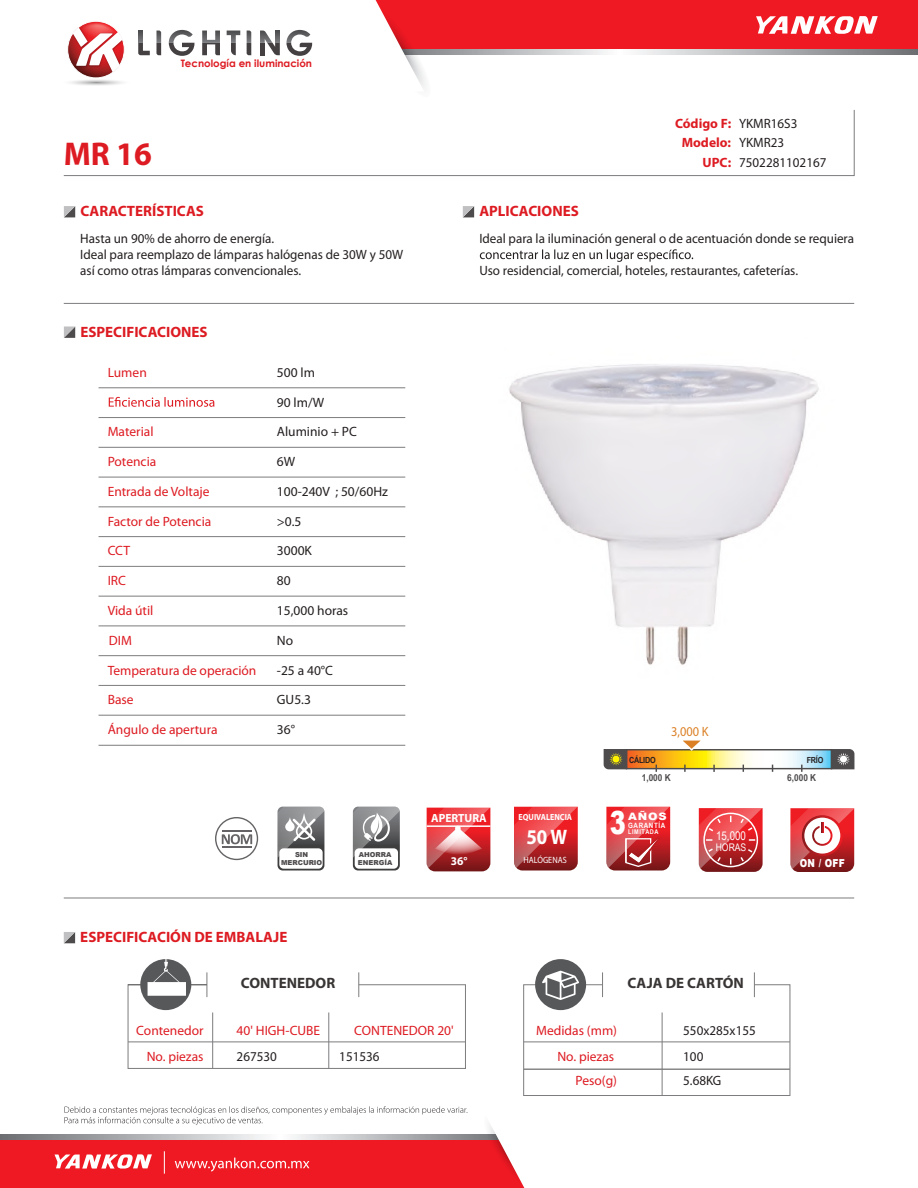
<style>
.page{position:relative;width:918px;height:1188px;background:#fff}
.page>*{position:absolute;margin:0;border:0;box-sizing:border-box;transform-origin:0 0}
.t1{font:700 33px "Myriad Pro";color:#dd1b22}
.t2{font:900 31.95px "Arial";color:#fff;scale:.75 1}
.t3{font:700 21px "Myriad Pro";color:#fff;scale:.9 1}
.t4{font:700 15px "Myriad Pro";color:#dd1b22}
.t5{font:700 15px "Myriad Pro";color:#393535}
.t6{font:13.5px/16.2px "Myriad Pro";color:#241f1f}
.t7{font:13.5px/24.5px "Myriad Pro";color:#dd1b22;text-align:right}
.t8{font:700 13.5px "Myriad Pro";color:#dd1b22}
.t9{font:13.5px "Myriad Pro";color:#db8025;scale:.92 1}
.t10{font:12px "Arial Narrow";color:#fff}
.t11{font:700 11.85px "Myriad Pro";color:#fff}
.t12{font:900 11.1px "Arial";color:#fff;scale:.81 1}
.t13{font:10.5px "Arial Narrow";color:#fff}
.t14{font:700 10.2px "Century Gothic";color:#dd1b22}
.t15{font:900 10.2px "Arial";color:#fff;scale:1.11 1}
.t16{font:700 9.6px "Arial Narrow";color:#4e4b4c;scale:1.05 1}
.t17{font:9.15px "Myriad Pro";color:#fff;scale:.9 1}
.t18{font:700 8.85px "Myriad Pro";color:#fff;scale:.9 1}
.t19{font:700 8.4px "Arial Narrow";letter-spacing:-.025em;color:#241f1f;scale:1.05 1}
.t20{font:700 7.35px "Arial Narrow";letter-spacing:.075em;color:#fff;scale:1.05 1}
.t21{font:900 6.75px/7.8px "Arial";color:#4e4b4c}
.t22{font:700 6.45px "Arial Narrow";letter-spacing:.075em;color:#fff;scale:1.05 1}
.s1{font-weight:400;color:#241f1f}
.s2{font-weight:700;color:#dd1b22}
</style>
<div class="page">
<div style="left:0;top:1139px;width:539px;height:49px;background:#ef1923"></div>
<svg style="left:0;top:1135px;width:481px;height:4px;background:#b6b7ba"></svg>
<svg style="left:481px;top:1124px;width:58px;height:64px"></svg>
<svg style="left:175px;top:1158px;width:134px;height:14px"></svg>
<svg style="left:54px;top:1154px;width:98px;height:15px"></svg>
<svg style="left:164px;top:1151px;width:1px;height:23px"></svg>
<div style="left:344px;top:1px;width:574px;height:48px;background:#ef1923"></div>
<svg style="left:435px;top:49px;width:483px;height:5px;background:#b9babd"></svg>
<svg style="left:69px;top:0;width:366px;height:89px"></svg>
<div style="left:67px;top:21px;width:57px;height:57px;border:1px solid #fff;border-radius:50%"></div>
<svg style="left:756px;top:16px;width:122px;height:18px"></svg>
<svg style="left:65px;top:1106px;width:402px;height:19px"></svg>
<img style="left:509px;top:364px;width:310px;height:301px">
<hr style="left:64px;top:303px;width:790px;height:1px;background:#7d7c7e">
<hr style="left:64px;top:898px;width:790px;height:1px;background:#7d7c7e">
<svg style="left:64px;top:206px;width:11px;height:11px"></svg>
<svg style="left:64px;top:327px;width:11px;height:11px"></svg>
<svg style="left:64px;top:932px;width:11px;height:11px"></svg>
<svg style="left:480px;top:249px;width:213px;height:13px"></svg>
<svg style="left:463px;top:206px;width:11px;height:11px"></svg>
<svg style="left:63px;top:110px;width:792px;height:66px"></svg>
<svg style="left:127px;top:959px;width:339px;height:110px"></svg>
<svg style="left:535px;top:959px;width:51px;height:51px"></svg>
<svg style="left:523px;top:971px;width:268px;height:125px"></svg>
<svg style="left:215px;top:817px;width:43px;height:43px"></svg>
<svg style="left:699px;top:808px;width:64px;height:64px;background:#d0484c"></svg>
<svg style="left:606px;top:807px;width:64px;height:64px;background:#d04246"></svg>
<hr style="left:625px;top:839px;width:2px;height:24px;background:#fff">
<svg style="left:353px;top:807px;width:47px;height:64px"></svg>
<svg style="left:278px;top:807px;width:46px;height:64px"></svg>
<svg style="left:514px;top:807px;width:64px;height:64px;background:#cc373c"></svg>
<svg style="left:790px;top:808px;width:64px;height:64px"></svg>
<svg style="left:628px;top:751px;width:202px;height:16px"></svg>
<div style="left:626px;top:749px;width:206px;height:20px;border:1px solid #4e4b4c"></div>
<svg style="left:684px;top:765px;width:2px;height:7px"></svg>
<svg style="left:713px;top:765px;width:2px;height:7px"></svg>
<svg style="left:801px;top:765px;width:2px;height:7px"></svg>
<svg style="left:603px;top:749px;width:25px;height:21px"></svg>
<svg style="left:830px;top:749px;width:25px;height:21px"></svg>
<svg style="left:677px;top:740px;width:28px;height:12px"></svg>
<svg style="left:427px;top:807px;width:64px;height:64px;background:#d15256"></svg>
<svg style="left:109px;top:397px;width:105px;height:10px"></svg>
<hr style="left:99px;top:387px;width:306px;height:1px;background:#7d7c7e">
<hr style="left:99px;top:417px;width:306px;height:1px;background:#7d7c7e">
<hr style="left:99px;top:447px;width:306px;height:1px;background:#7d7c7e">
<hr style="left:99px;top:477px;width:306px;height:1px;background:#7d7c7e">
<hr style="left:99px;top:506px;width:306px;height:1px;background:#7d7c7e">
<hr style="left:99px;top:536px;width:306px;height:1px;background:#7d7c7e">
<hr style="left:99px;top:566px;width:306px;height:1px;background:#7d7c7e">
<hr style="left:99px;top:596px;width:306px;height:1px;background:#7d7c7e">
<hr style="left:99px;top:626px;width:306px;height:1px;background:#7d7c7e">
<hr style="left:99px;top:655px;width:306px;height:1px;background:#7d7c7e">
<hr style="left:99px;top:685px;width:306px;height:1px;background:#7d7c7e">
<hr style="left:99px;top:715px;width:306px;height:1px;background:#7d7c7e">
<hr style="left:99px;top:745px;width:306px;height:1px;background:#7d7c7e">
<p class="t14" style="left:181px;top:55px;width:133px">Tecnología en iluminación</p>
<h1 class="t1" style="left:64px;top:132px;width:90px">MR 16</h1>
<p class="t4" style="left:80px;top:201px;width:125px">CARACTERÍSTICAS</p>
<p class="t6" style="left:80px;top:230px;width:324px">Hasta un 90% de ahorro de energía.<br>Ideal para reemplazo de lámparas halógenas de 30W y 50W así como otras lámparas convencionales.</p>
<p class="t4" style="left:80px;top:322px;width:129px">ESPECIFICACIONES</p>
<p class="t7" style="left:108px;top:360px;width:41px">Lumen</p>
<p class="t7" style="left:108px;top:419px;width:47px">Material</p>
<p class="t6" style="left:277px;top:364px;width:40px">500 lm</p>
<p class="t6" style="left:277px;top:394px;width:49px">90 lm/W</p>
<p class="t6" style="left:277px;top:424px;width:82px">Aluminio + PC</p>
<p class="t7" style="left:108px;top:449px;width:50px">Potencia</p>
<p class="t6" style="left:277px;top:453px;width:20px">6W</p>
<p class="t7" style="left:108px;top:479px;width:103px">Entrada de Voltaje</p>
<p class="t7" style="left:108px;top:509px;width:105px">Factor de Potencia</p>
<p class="t7" style="left:108px;top:539px;width:24px">CCT</p>
<p class="t7" style="left:108px;top:568px;width:20px">IRC</p>
<p class="t6" style="left:277px;top:483px;width:113px">100-240V ; 50/60Hz</p>
<p class="t6" style="left:277px;top:513px;width:26px">&gt;0.5</p>
<p class="t6" style="left:277px;top:543px;width:37px">3000K</p>
<p class="t6" style="left:277px;top:572px;width:15px">80</p>
<p class="t7" style="left:108px;top:598px;width:47px">Vida útil</p>
<p class="t6" style="left:277px;top:602px;width:73px">15,000 horas</p>
<p class="t7" style="left:109px;top:628px;width:25px">DIM</p>
<p class="t6" style="left:277px;top:632px;width:18px">No</p>
<p class="t7" style="left:108px;top:658px;width:150px">Temperatura de operación</p>
<p class="t7" style="left:108px;top:687px;width:27px">Base</p>
<p class="t6" style="left:277px;top:691px;width:36px">GU5.3</p>
<p class="t6" style="left:277px;top:662px;width:58px">-25 a 40°C</p>
<p class="t7" style="left:108px;top:717px;width:111px">Ángulo de apertura</p>
<p class="t6" style="left:277px;top:722px;width:20px">36°</p>
<p class="t21" style="left:281px;top:851px;width:43px;text-align:center">SIN<br>MERCURIO</p>
<p class="t4" style="left:80px;top:927px;width:209px">ESPECIFICACIÓN DE EMBALAJE</p>
<p class="t21" style="left:358px;top:851px;width:36px">AHORRA<br>ENERGÍA</p>
<p class="t8" style="left:675px;top:114px;width:124px">Código F: <span class="s1">YKMR16S3</span></p>
<p class="t6" style="left:703px;top:154px;width:125px"><span class="s2">UPC:</span> 7502281102167</p>
<p class="t8" style="left:682px;top:134px;width:104px">Modelo: <span class="s1">YKMR23</span></p>
<p class="t4" style="left:479px;top:201px;width:101px">APLICACIONES</p>
<p class="t6" style="left:479px;top:230px;width:376px">Ideal para la iluminación general o de acentuación donde se requiera</p>
<p class="t6" style="left:479px;top:262px;width:320px">Uso residencial, comercial, hoteles, restaurantes, cafeterías.</p>
<p class="t9" style="left:671px;top:723px;width:42px">3,000 K</p>
<p class="t19" style="left:629px;top:753px;width:27px">CÁLIDO</p>
<p class="t19" style="left:807px;top:753px;width:17px">FRÍO</p>
<p class="t11" style="left:431px;top:810px;width:57px">APERTURA</p>
<p class="t11" style="left:451px;top:853px;width:18px">36°</p>
<p class="t18" style="left:519px;top:812px;width:61px">EQUIVALENCIA</p>
<p class="t17" style="left:524px;top:855px;width:50px">HALÓGENAS</p>
<h3 class="t3" style="left:526px;top:823px;width:47px">50W</h3>
<p class="t16" style="left:642px;top:770px;width:29px">1,000 K</p>
<p class="t16" style="left:787px;top:770px;width:29px">6,000 K</p>
<h2 class="t2" style="left:610px;top:799px;width:23px">3</h2>
<p class="t15" style="left:628px;top:809px;width:36px">AÑOS</p>
<p class="t20" style="left:628px;top:819px;width:37px">GARANTÍA</p>
<p class="t22" style="left:628px;top:827px;width:30px">LIMITADA</p>
<p class="t10" style="left:716px;top:827px;width:32px">15,000</p>
<p class="t13" style="left:716px;top:839px;width:32px">HORAS</p>
<p class="t12" style="left:800px;top:855px;width:57px">ON / OFF</p>
<p class="t5" style="left:241px;top:973px;width:96px">CONTENEDOR</p>
<p class="t5" style="left:628px;top:973px;width:118px">CAJA DE CARTÓN</p>
<p class="t7" style="left:136px;top:1018px;width:69px">Contenedor</p>
<p class="t7" style="left:237px;top:1018px;width:85px">40' HIGH-CUBE</p>
<p class="t7" style="left:354px;top:1018px;width:101px">CONTENEDOR 20'</p>
<p class="t7" style="left:147px;top:1044px;width:58px">No. piezas</p>
<p class="t6" style="left:237px;top:1048px;width:42px">267530</p>
<p class="t6" style="left:339px;top:1048px;width:42px">151536</p>
<p class="t7" style="left:536px;top:1018px;width:82px">Medidas (mm)</p>
<p class="t6" style="left:683px;top:1022px;width:74px">550x285x155</p>
<p class="t7" style="left:557px;top:1044px;width:61px">No. piezas<br>Peso(g)</p>
<p class="t6" style="left:683px;top:1044px;width:40px;line-height:24.5px">100<br>5.68KG</p>
</div>
